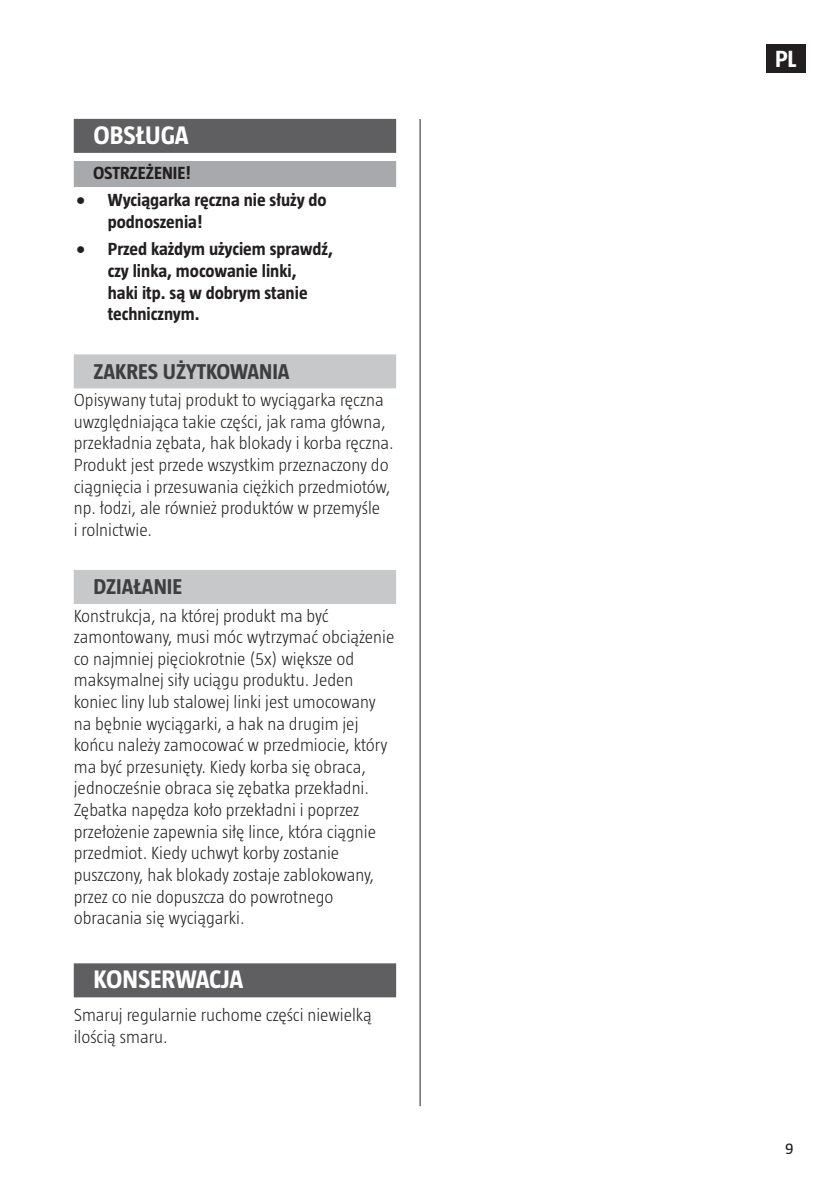
<style>
.page{position:relative;width:840px;height:1191px;background:#fff}
.page>*{position:absolute;margin:0;border:0;box-sizing:border-box;transform-origin:0 0}
.t1{font:700 26px "Taz";letter-spacing:-.005em;color:#fff}
.t2{font:700 24px "Taz";color:#fff}
.t3{font:700 22px "Taz";color:#3e3e3f}
.t4{font:300 18px/21.6px "Taz";color:#231f20}
.t5{font:700 18px/21.6px "Taz";color:#231f20}
.t6{font:16px "Taz";color:#231f20}
</style>
<div class="page">
<div style="left:765px;top:44px;width:39px;height:29px;background:#231f20"></div>
<hr style="left:419px;top:119px;width:1px;height:987px;background:#231f20">
<div style="left:74px;top:119px;width:322px;height:34px;background:#5f5f62"></div>
<div style="left:74px;top:161px;width:322px;height:26px;background:#a8a9ad"></div>
<div style="left:74px;top:354px;width:322px;height:34px;background:#c7c8ca"></div>
<div style="left:74px;top:570px;width:322px;height:34px;background:#c7c8ca"></div>
<div style="left:74px;top:963px;width:322px;height:34px;background:#5f5f62"></div>
<h1 class="t1" style="left:94px;top:120px;width:96px">OBSŁUGA</h1>
<p class="t5" style="left:93px;top:162px;width:99px">OSTRZEŻENIE!</p>
<p class="t5" style="left:108px;top:189px;width:220px;text-indent:-32px">• Wyciągarka ręczna nie służy do podnoszenia!</p>
<p class="t5" style="left:108px;top:238px;width:226px;text-indent:-32px">• Przed każdym użyciem sprawdź, czy linka, mocowanie linki,<br>haki itp. są w dobrym stanie technicznym.</p>
<p class="t3" style="left:94px;top:359px;width:197px">ZAKRES UŻYTKOWANIA</p>
<p class="t4" style="left:74px;top:389px;width:321px">Opisywany tutaj produkt to wyciągarka ręczna uwzględniająca takie części, jak rama główna, przekładnia zębata, hak blokady i korba ręczna.<br>Produkt jest przede wszystkim przeznaczony do ciągnięcia i przesuwania ciężkich przedmiotów, np. łodzi, ale również produktów w przemyśle<br>i rolnictwie.</p>
<p class="t3" style="left:94px;top:574px;width:90px">DZIAŁANIE</p>
<p class="t4" style="left:74px;top:604px;width:322px">Konstrukcja, na której produkt ma być zamontowany, musi móc wytrzymać obciążenie co najmniej pięciokrotnie (5x) większe od maksymalnej siły uciągu produktu. Jeden koniec liny lub stalowej linki jest umocowany na bębnie wyciągarki, a hak na drugim jej końcu należy zamocować w przedmiocie, który ma być przesunięty. Kiedy korba się obraca, jednocześnie obraca się zębatka przekładni.<br>Zębatka napędza koło przekładni i poprzez przełożenie zapewnia siłę lince, która ciągnie przedmiot. Kiedy uchwyt korby zostanie puszczony, hak blokady zostaje zablokowany, przez co nie dopuszcza do powrotnego obracania się wyciągarki.</p>
<h1 class="t1" style="left:94px;top:965px;width:151px">KONSERWACJA</h1>
<p class="t4" style="left:74px;top:1004px;width:299px">Smaruj regularnie ruchome części niewielką ilością smaru.</p>
<h2 class="t2" style="left:774px;top:45px;width:23px">PL</h2>
<p class="t6" style="left:784px;top:1139px;width:10px">9</p>
</div>
